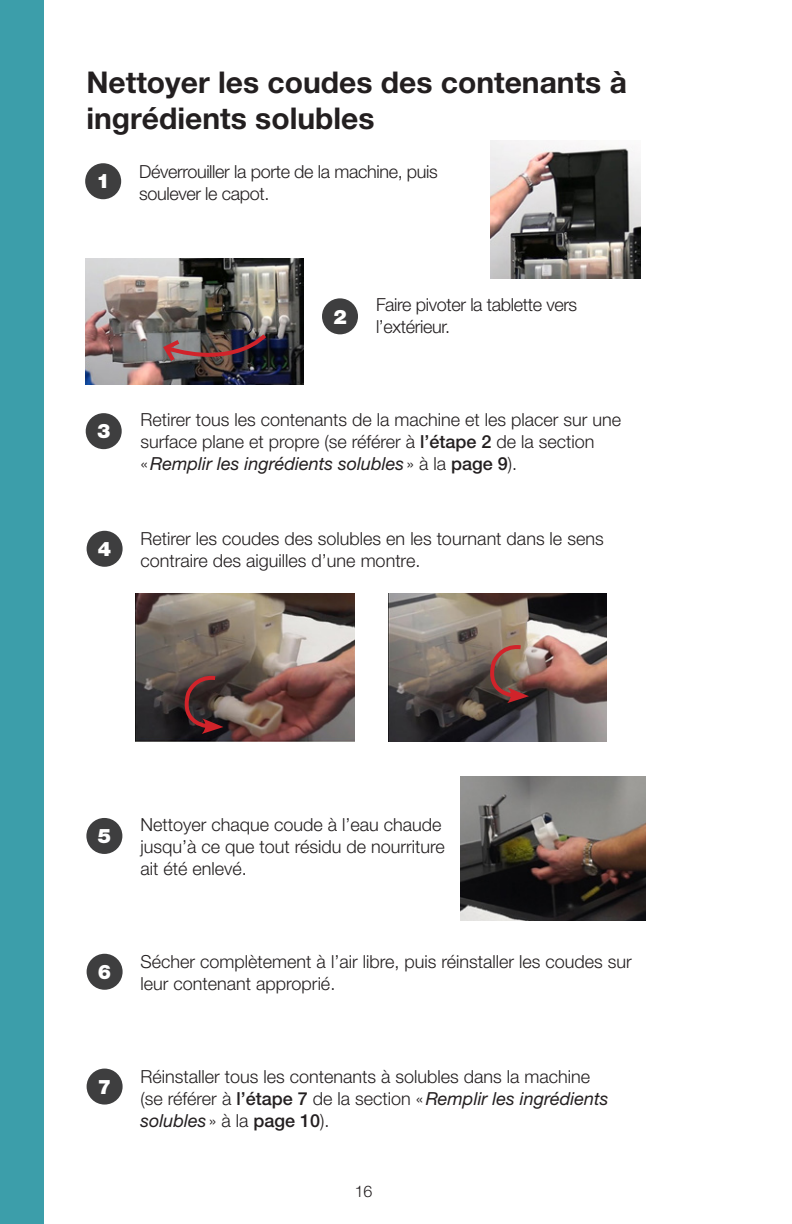
<style>
.page{position:relative;width:792px;height:1224px;background:#fff}
.page>*{position:absolute;margin:0;border:0;box-sizing:border-box;transform-origin:0 0}
.Titres_2{font:700 30px/36px "Helvetica Neue LT Pro";color:#231f20}
.Chiffres_Cercles{font:900 20px "Helvetica Neue LT Pro";color:#fff}
.Paragraphes{font:300 18px/21.6px "Helvetica Neue LT Pro";color:#231f20}
.Titres_2-2{font:300 18px/21.6px "Helvetica Neue LT Pro";letter-spacing:-.02em;color:#231f20}
.Paragraphes-2{font:300 18px/21.6px "Helvetica Neue LT Pro";letter-spacing:-.02em;color:#231f20}
.t1{font:300 16px "Helvetica Neue LT Pro";color:#231f20}
.s1{font-weight:500}
.s2{font-weight:400;font-style:italic}
</style>
<div class="page">
<div style="left:86px;top:818px;width:36px;height:36px;background:#3e3e3f;border-radius:50%"></div>
<div style="left:87px;top:531px;width:36px;height:36px;background:#3e3e3f;border-radius:50%"></div>
<div style="left:87px;top:954px;width:36px;height:36px;background:#3e3e3f;border-radius:50%"></div>
<div style="left:85px;top:163px;width:36px;height:36px;background:#3e3e3f;border-radius:50%"></div>
<div style="left:322px;top:298px;width:36px;height:36px;background:#3e3e3f;border-radius:50%"></div>
<div style="left:86px;top:413px;width:36px;height:36px;background:#3e3e3f;border-radius:50%"></div>
<img style="left:490px;top:140px;width:150px;height:139px">
<img style="left:85px;top:259px;width:218px;height:126px">
<img style="left:156px;top:304px;width:114px;height:81px">
<img style="left:389px;top:593px;width:218px;height:148px">
<svg style="left:485px;top:644px;width:44px;height:59px;background:#7f574d"></svg>
<img style="left:461px;top:777px;width:184px;height:143px">
<img style="left:136px;top:593px;width:218px;height:148px">
<svg style="left:179px;top:675px;width:44px;height:59px;background:#4f2c2c"></svg>
<div style="left:87px;top:1069px;width:36px;height:36px;background:#3e3e3f;border-radius:50%"></div>
<div style="left:0;top:0;width:43px;height:1224px;background:#3c9eaa"></div>
<p class="Titres_2" style="left:86px;top:64px;width:542px">Nettoyer les coudes des contenants à ingrédients solubles</p>
<p class="Titres_2-2" style="left:139px;top:160px;width:300px">Déverrouiller la porte de la machine, puis soulever le capot.</p>
<p class="Chiffres_Cercles" style="left:97px;top:169px;width:15px">1</p>
<p class="Chiffres_Cercles" style="left:333px;top:304px;width:15px">2</p>
<p class="Paragraphes-2" style="left:376px;top:294px;width:203px">Faire pivoter la tablette vers l’extérieur.</p>
<p class="Chiffres_Cercles" style="left:97px;top:419px;width:15px">3</p>
<p class="Chiffres_Cercles" style="left:98px;top:537px;width:15px">4</p>
<p class="Paragraphes" style="left:140px;top:409px;width:482px">Retirer tous les contenants de la machine et les placer sur une surface plane et propre (se référer à <span class="s1">l’étape 2</span> de la section «<span class="s2">Remplir les ingrédients solubles</span> » à la <span class="s1">page 9</span>).</p>
<p class="Paragraphes" style="left:141px;top:528px;width:465px">Retirer les coudes des solubles en les tournant dans le sens contraire des aiguilles d’une montre.</p>
<p class="Chiffres_Cercles" style="left:98px;top:824px;width:15px">5</p>
<p class="Paragraphes" style="left:140px;top:814px;width:306px">Nettoyer chaque coude à l’eau chaude jusqu’à ce que tout résidu de nourriture ait été enlevé.</p>
<p class="Chiffres_Cercles" style="left:98px;top:960px;width:15px">6</p>
<p class="Paragraphes" style="left:141px;top:951px;width:493px">Sécher complètement à l’air libre, puis réinstaller les coudes sur leur contenant approprié.</p>
<p class="Chiffres_Cercles" style="left:98px;top:1075px;width:15px">7</p>
<p class="Paragraphes" style="left:141px;top:1066px;width:470px">Réinstaller tous les contenants à solubles dans la machine (se référer à <span class="s1">l’étape 7</span> de la section «<span class="s2">Remplir les ingrédients solubles</span> » à la <span class="s1">page 10</span>).</p>
<p class="t1" style="left:355px;top:1181px;width:19px">16</p>
</div>
